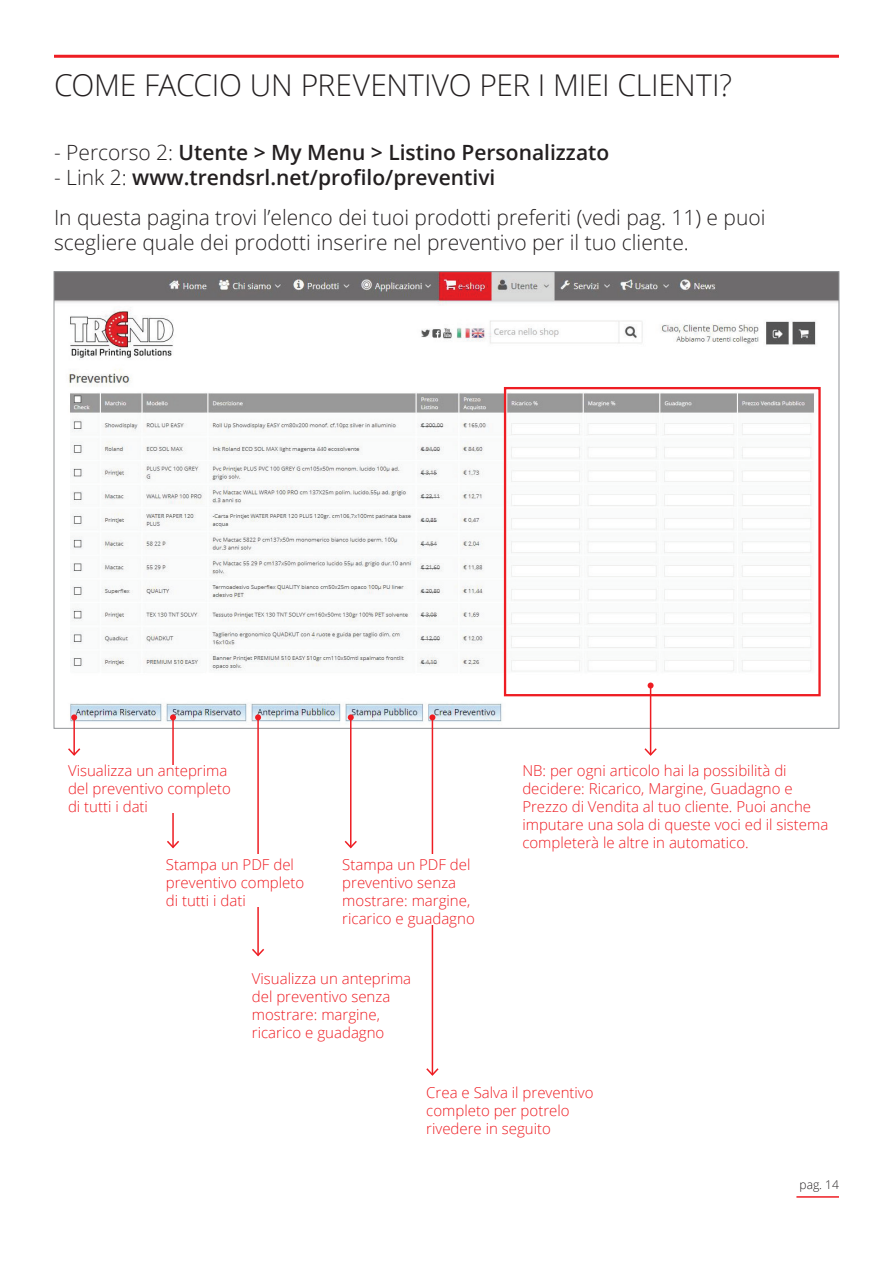
<style>
.page{position:relative;width:893px;height:1263px;background:#fff}
.page>*{position:absolute;margin:0;border:0;box-sizing:border-box;transform-origin:0 0}
.t1{font:300 30px "Open Sans";letter-spacing:-.01em;color:#231f20}
.t2{font:300 21px/40.2px "Open Sans";color:#231f20}
.t3{font:600 21px "Open Sans";color:#231f20}
.t4{font:300 15px/18px "Open Sans";color:#ee1d23}
.t5{font:300 12px "Open Sans";color:#231f20}
.s1{font-weight:300}
.s2{font-weight:600}
</style>
<div class="page">
<hr style="left:796px;top:1196px;width:43px;height:2px;background:#ee1d23">
<hr style="left:54px;top:55px;width:785px;height:3px;background:#ee1d23">
<img style="left:56px;top:273px;width:781px;height:453px">
<div style="left:504px;top:387px;width:317px;height:309px;border:2px solid #ee1d23"></div>
<hr style="left:650px;top:685px;width:1px;height:70px;background:#ee1d23">
<svg style="left:648px;top:682px;width:6px;height:6px"></svg>
<svg style="left:644px;top:747px;width:13px;height:9px"></svg>
<hr style="left:73px;top:717px;width:2px;height:38px;background:#ee1d23">
<svg style="left:71px;top:714px;width:6px;height:6px"></svg>
<svg style="left:68px;top:747px;width:13px;height:9px"></svg>
<hr style="left:172px;top:717px;width:2px;height:130px;background:#ee1d23">
<svg style="left:170px;top:714px;width:6px;height:6px"></svg>
<svg style="left:167px;top:839px;width:12px;height:10px"></svg>
<hr style="left:257px;top:717px;width:2px;height:238px;background:#ee1d23">
<svg style="left:255px;top:714px;width:6px;height:6px"></svg>
<svg style="left:252px;top:947px;width:13px;height:10px"></svg>
<hr style="left:350px;top:717px;width:1px;height:130px;background:#ee1d23">
<svg style="left:348px;top:714px;width:6px;height:6px"></svg>
<svg style="left:344px;top:839px;width:13px;height:10px"></svg>
<hr style="left:432px;top:717px;width:1px;height:358px;background:#ee1d23">
<svg style="left:429px;top:714px;width:6px;height:6px"></svg>
<svg style="left:426px;top:1067px;width:13px;height:9px"></svg>
<div style="left:68px;top:765px;width:176px;height:47px;background:#fff"></div>
<div style="left:250px;top:854px;width:17px;height:13px;background:#fff"></div>
<div style="left:424px;top:854px;width:17px;height:13px;background:#fff"></div>
<div style="left:166px;top:859px;width:176px;height:47px;background:#fff"></div>
<div style="left:342px;top:859px;width:177px;height:65px;background:#fff"></div>
<h1 class="t1" style="left:54px;top:65px;width:679px">COME FACCIO UN PREVENTIVO PER I MIEI CLIENTI?</h1>
<h2 class="t3" style="left:54px;top:138px;width:557px"><span class="s1">- Percorso 2:</span> Utente &gt; My Menu &gt; Listino Personalizzato</h2>
<h2 class="t2" style="left:54px;top:156px;width:713px">- Link 2: <span class="s2">www.trendsrl.net/profilo/preventivi<br></span>In questa pagina trovi l’elenco dei tuoi prodotti preferiti (vedi pag. 11) e puoi</h2>
<h2 class="t2" style="left:54px;top:222px;width:636px">scegliere quale dei prodotti inserire nel preventivo per il tuo cliente.</h2>
<p class="t4" style="left:68px;top:761px;width:164px">Visualizza un anteprima del preventivo completo di tutti i dati</p>
<p class="t4" style="left:166px;top:856px;width:140px">Stampa un PDF del preventivo completo di tutti i dati</p>
<p class="t4" style="left:342px;top:856px;width:134px">Stampa un PDF del preventivo senza mostrare: margine, ricarico e guadagno</p>
<p class="t4" style="left:252px;top:969px;width:161px">Visualizza un anteprima del preventivo senza mostrare: margine, ricarico e guadagno</p>
<p class="t4" style="left:522px;top:761px;width:307px">NB: per ogni articolo hai la possibilità di decidere: Ricarico, Margine, Guadagno e Prezzo di Vendita al tuo cliente. Puoi anche imputare una sola di queste voci ed il sistema completerà le altre in automatico.</p>
<p class="t4" style="left:426px;top:1083px;width:169px">Crea e Salva il preventivo completo per potrelo rivedere in seguito</p>
<p class="t5" style="left:799px;top:1177px;width:41px">pag. 14</p>
</div>
